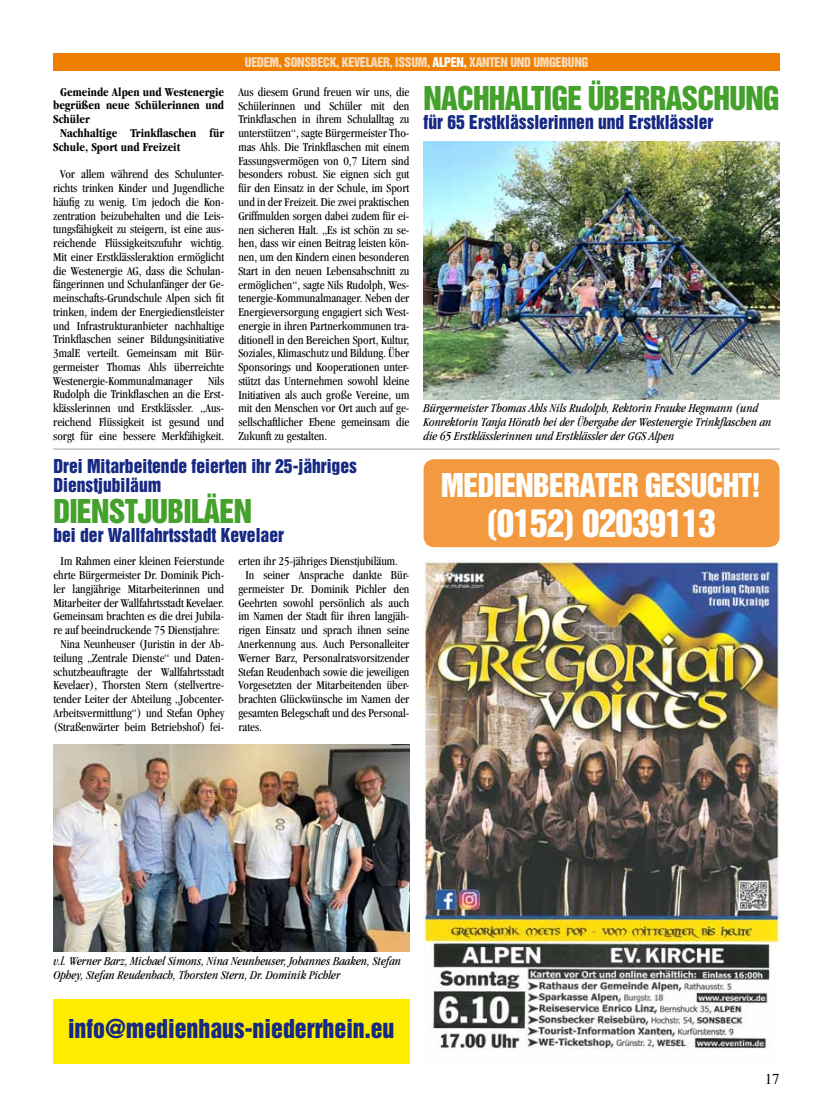
<style>
.page{position:relative;width:833px;height:1117px;background:#fff}
.page>*{position:absolute;margin:0;border:0;box-sizing:border-box;transform-origin:0 0}
.t1{font:35px "Helvetica Inserat";letter-spacing:-.025em;color:#fff}
.t2{font:30px "Helvetica Inserat";letter-spacing:-.025em;color:#44a12b}
.t3{font:30px "Helvetica Inserat";letter-spacing:-.025em;color:#fff}
.t4{font:23.75px "Helvetica Inserat";color:#162983}
.t5{font:17.5px/18.8px "Helvetica Inserat";color:#162983}
.t6{font:15px "Times";color:#000}
.t7{font:condensed 12.5px/13.8px "Garamond";color:#000;text-align:justify}
.t8{font:italic condensed 12.5px/13.8px "Garamond";color:#000}
.t9{font:700 condensed 12.5px "Garamond";color:#000}
.t10{font:12.25px "Helvetica Inserat";letter-spacing:-.025em;color:#fcdbb9}
.s1{color:#fff}
</style>
<div class="page">
<div style="left:53px;top:53px;width:727px;height:18px;background:#ee7f00"></div>
<img style="left:423px;top:560px;width:357px;height:490px">
<img style="left:423px;top:142px;width:357px;height:257px">
<img style="left:53px;top:744px;width:357px;height:207px">
<div style="left:423px;top:459px;width:356px;height:88px;background:#f39a40;border-radius:11px"></div>
<div style="left:53px;top:998px;width:356px;height:65px;background:#ffed00"></div>
<hr style="left:53px;top:448px;width:726px;height:1px;background:#9c9e9f">
<p class="t9" style="left:60px;top:85px;width:165px">Gemeinde Alpen und Westenergie</p>
<p class="t9" style="left:53px;top:98px;width:172px">begrüßen neue Schülerinnen und</p>
<p class="t9" style="left:53px;top:112px;width:38px">Schüler</p>
<p class="t9" style="left:60px;top:126px;width:165px">Nachhaltige Trinkflaschen für</p>
<p class="t9" style="left:53px;top:140px;width:129px">Schule, Sport und Freizeit</p>
<p class="t7" style="left:53px;top:167px;width:172px;text-indent:7px">Vor allem während des Schulunter&shy;richts trinken Kinder und Jugendliche häufig zu wenig. Um jedoch die Kon&shy;zentration beizubehalten und die Leis&shy;tungsfähigkeit zu steigern, ist eine aus&shy;reichende Flüssigkeitszufuhr wichtig.<br>Mit einer Erstklässleraktion ermöglicht die Westenergie AG, dass die Schulan&shy;fängerinnen und Schulanfänger der Ge&shy;meinschafts-Grundschule Alpen sich fit trinken, indem der Energiedienstleister und Infrastrukturanbieter nachhaltige Trinkflaschen seiner Bildungsinitiative 3malE verteilt. Gemeinsam mit Bür&shy;germeister Thomas Ahls überreichte Westenergie-Kommunalmanager</p>
<p class="t7" style="left:53px;top:373px;width:172px;text-indent:155px">Nils Rudolph die Trinkflaschen an die Erst&shy;klässlerinnen und Erstklässler. „Aus&shy;reichend Flüssigkeit ist gesund und sorgt für eine bessere Merkfähigkeit.</p>
<p class="t10" style="left:245px;top:54px;width:345px">Uedem, Sonsbeck, Kevelaer, Issum, <span class="s1">Alpen,</span> Xanten und Umgebung</p>
<p class="t7" style="left:238px;top:85px;width:172px">Aus diesem Grund freuen wir uns, die Schülerinnen und Schüler mit den Trinkflaschen in ihrem Schulalltag zu unterstützen“, sagte Bürgermeister Tho&shy;mas Ahls. Die Trinkflaschen mit einem Fassungsvermögen von 0,7 Litern sind besonders robust. Sie eignen sich gut für den Einsatz in der Schule, im Sport und in der Freizeit. Die zwei praktischen Griffmulden sorgen dabei zudem für ei&shy;nen sicheren Halt. „Es ist schön zu se&shy;hen, dass wir einen Beitrag leisten kön&shy;nen, um den Kindern einen besonderen Start in den neuen Lebensabschnitt zu ermöglichen“, sagte Nils Rudolph, Wes&shy;tenergie-Kommunalmanager. Neben der Energieversorgung engagiert sich West&shy;energie in ihren Partnerkommunen tra&shy;ditionell in den Bereichen Sport, Kultur, Soziales, Klimaschutz und Bildung. Über Sponsorings und Kooperationen unter&shy;stützt das Unternehmen sowohl kleine Initiativen als auch große Vereine, um mit den Menschen vor Ort auch auf ge&shy;sellschaftlicher Ebene gemeinsam die Zukunft zu gestalten.</p>
<h2 class="t2" style="left:423px;top:80px;width:357px">Nachhaltige Überraschung</h2>
<h3 class="t5" style="left:423px;top:112px;width:291px">für 65 Erstklässlerinnen und Erstklässler</h3>
<p class="t8" style="left:423px;top:401px;width:349px">Bürgermeister Thomas Ahls Nils Rudolph, Rektorin Frauke Hegmann (und<br>Konrektorin Tanja Hörath bei der Übergabe der Westenergie Trinkflaschen an die 65 Erstklässlerinnen und Erstklässler der GGS Alpen</p>
<h3 class="t5" style="left:53px;top:456px;width:305px">Drei Mitarbeitende feierten ihr 25-jähriges<br>Dienstjubiläum</h3>
<h2 class="t2" style="left:53px;top:493px;width:200px">Dienstjubiläen</h2>
<h3 class="t5" style="left:53px;top:525px;width:232px">bei der Wallfahrtsstadt Kevelaer</h3>
<p class="t7" style="left:53px;top:554px;width:172px;text-align:center">Im Rahmen einer kleinen Feierstunde ehrte Bürgermeister Dr. Dominik Pich&shy;ler langjährige Mitarbeiterinnen und Mitarbeiter der Wallfahrtsstadt Kevelaer.<br>Gemeinsam brachten es die drei Jubila&shy;re auf beeindruckende 75 Dienstjahre:<br>Nina Neunheuser (Juristin in der Ab&shy;teilung „Zentrale Dienste“ und Daten&shy;schutzbeauftragte der Wallfahrtsstadt Kevelaer), Thorsten Stern (stellvertre&shy;tender Leiter der Abteilung „Jobcenter-Arbeitsvermittlung“) und Stefan Ophey (Straßenwärter beim Betriebshof) fei-</p>
<p class="t7" style="left:238px;top:554px;width:161px">erten ihr 25-jähriges Dienstjubiläum.</p>
<p class="t7" style="left:245px;top:568px;width:165px">In seiner Ansprache dankte Bür-</p>
<p class="t7" style="left:238px;top:582px;width:172px">germeister Dr. Dominik Pichler den</p>
<p class="t7" style="left:238px;top:595px;width:172px">Geehrten sowohl persönlich als auch</p>
<p class="t7" style="left:238px;top:609px;width:172px">im Namen der Stadt für ihren langjäh-</p>
<p class="t7" style="left:238px;top:623px;width:172px">rigen Einsatz und sprach ihnen seine</p>
<p class="t7" style="left:238px;top:637px;width:172px">Anerkennung aus. Auch Personalleiter</p>
<p class="t7" style="left:238px;top:650px;width:172px">Werner Barz, Personalratsvorsitzender</p>
<p class="t7" style="left:238px;top:664px;width:172px">Stefan Reudenbach sowie die jeweiligen</p>
<p class="t7" style="left:238px;top:678px;width:172px">Vorgesetzten der Mitarbeitenden über-</p>
<p class="t7" style="left:238px;top:692px;width:172px">brachten Glückwünsche im Namen der</p>
<p class="t7" style="left:238px;top:705px;width:172px">gesamten Belegschaft und des Personal-</p>
<p class="t7" style="left:238px;top:719px;width:25px">rates.</p>
<h2 class="t3" style="left:441px;top:467px;width:322px">Medienberater GESUCHT!</h2>
<h1 class="t1" style="left:486px;top:502px;width:231px">(0152) 02039113</h1>
<p class="t8" style="left:53px;top:953px;width:349px">v.l. Werner Barz, Michael Simons, Nina Neunheuser, Johannes Baaken, Stefan<br>Ophey, Stefan Reudenbach, Thorsten Stern, Dr. Dominik Pichler</p>
<h3 class="t4" style="left:68px;top:1014px;width:328px">info@medienhaus-niederrhein.eu</h3>
<p class="t6" style="left:765px;top:1064px;width:16px">17</p>
</div>
